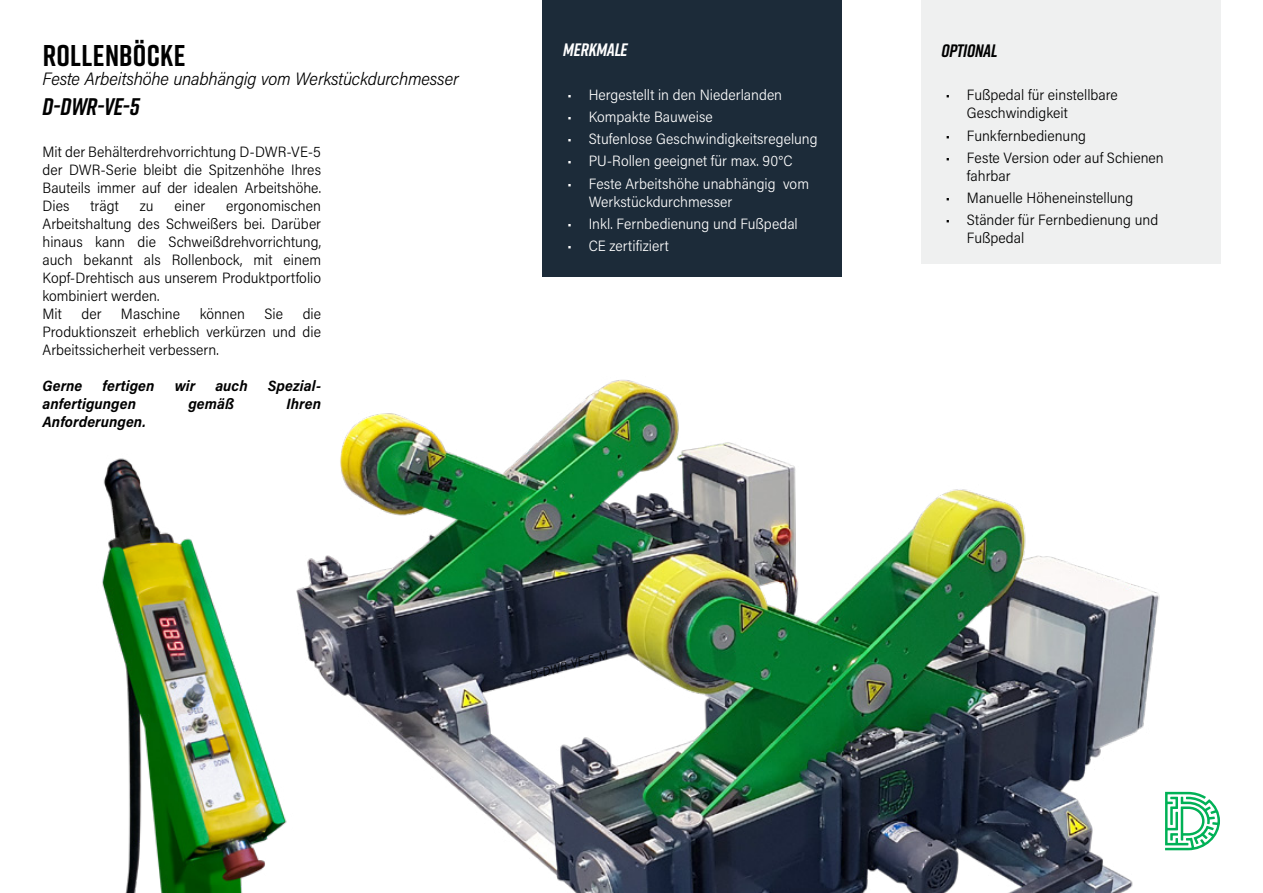
<style>
.page{position:relative;width:1263px;height:893px;background:#fff}
.page>*{position:absolute;margin:0;border:0;box-sizing:border-box;transform-origin:0 0}
.t1{font:700 30px "Rift";letter-spacing:.01em;color:#000}
.t2{font:italic 700 24px "Rift";color:#000}
.t3{font:italic 300 18px "Acumin Pro Semi Cond";letter-spacing:-.01em;color:#000}
.t4{font:italic 700 18px "Rift";letter-spacing:-.005em;color:#fff}
.t5{font:italic 700 18px "Rift";letter-spacing:-.005em;color:#000}
.t6{font:300 15px/18px "Acumin Pro Semi Cond";color:#000}
.t7{font:300 15px/18px "Acumin Pro Semi Cond";color:#fff}
.t8{font:italic 700 15px "Acumin Pro Semi Cond";letter-spacing:.005em;color:#000}
.t9{font:italic 300 12px "Acumin Pro Semi Cond";color:#000}
</style>
<div class="page">
<div style="left:542px;top:0;width:300px;height:277px;background:#1c2b39"></div>
<div style="left:921px;top:0;width:299px;height:263px;background:#eff0f0"></div>
<img style="left:368px;top:380px;width:852px;height:513px">
<img style="left:102px;top:417px;width:297px;height:476px">
<h1 class="t1" style="left:43px;top:34px;width:145px">ROLLENBÖCKE</h1>
<p class="t3" style="left:43px;top:67px;width:418px">Feste Arbeitshöhe unabhängig vom Werkstückdurchmesser</p>
<h2 class="t2" style="left:43px;top:90px;width:99px">D-DWR-VE-5</h2>
<p class="t6" style="left:42px;top:142px;width:280px;text-align:justify">Mit der Behälterdrehvorrichtung D-DWR-VE-5 der DWR-Serie bleibt die Spitzenhöhe Ihres Bauteils immer auf der idealen Arbeitshöhe.<br>Dies</p>
<p class="t6" style="left:42px;top:196px;width:280px;text-indent:184px">ergonomischen<br>Arbeitshaltung des Schweißers bei. Darüber hinaus kann die Schweißdrehvorrichtung, auch bekannt als Rollenbock, mit einem<br>Kopf-Drehtisch aus unserem Produktportfolio kombiniert werden.<br>Mit</p>
<p class="t6" style="left:91px;top:196px;width:30px">trägt</p>
<p class="t6" style="left:140px;top:196px;width:15px">zu</p>
<p class="t6" style="left:175px;top:196px;width:32px">einer</p>
<p class="t6" style="left:42px;top:304px;width:280px;text-align:justify;text-indent:260px">die Produktionszeit erheblich verkürzen und die Arbeitssicherheit verbessern.</p>
<p class="t8" style="left:42px;top:375px;width:41px">Gerne</p>
<p class="t8" style="left:103px;top:375px;width:54px">fertigen</p>
<p class="t8" style="left:175px;top:375px;width:22px">wir</p>
<p class="t8" style="left:215px;top:375px;width:34px">auch</p>
<p class="t8" style="left:268px;top:375px;width:55px">Spezial-</p>
<p class="t8" style="left:42px;top:393px;width:95px">anfertigungen</p>
<p class="t8" style="left:188px;top:393px;width:47px">gemäß</p>
<p class="t8" style="left:286px;top:393px;width:36px">Ihren</p>
<p class="t8" style="left:42px;top:411px;width:105px">Anforderungen.</p>
<p class="t6" style="left:81px;top:304px;width:22px">der</p>
<p class="t6" style="left:121px;top:304px;width:61px">Maschine</p>
<p class="t6" style="left:200px;top:304px;width:47px">können</p>
<p class="t6" style="left:265px;top:304px;width:20px">Sie</p>
<p class="t4" style="left:563px;top:37px;width:66px">MERKMALE</p>
<p class="t7" style="left:567px;top:85px;width:216px">• Hergestellt in den Niederlanden</p>
<p class="t7" style="left:567px;top:107px;width:147px">• Kompakte Bauweise</p>
<p class="t7" style="left:567px;top:129px;width:252px">• Stufenlose Geschwindigkeitsregelung</p>
<p class="t7" style="left:567px;top:152px;width:227px">• PU-Rollen geeignet für max. 90°C</p>
<p class="t7" style="left:589px;top:174px;width:222px;text-indent:-21px">• Feste Arbeitshöhe unabhängig vom<br>Werkstückdurchmesser</p>
<p class="t7" style="left:567px;top:214px;width:232px">• Inkl. Fernbedienung und Fußpedal</p>
<p class="t7" style="left:567px;top:236px;width:103px">• CE zertifiziert</p>
<p class="t9" style="left:528px;top:667px;width:81px;rotate:-15deg">D-DWR-VE-5-M</p>
<p class="t5" style="left:941px;top:37px;width:58px">OPTIONAL</p>
<p class="t6" style="left:967px;top:86px;width:152px;text-indent:-21px">• Fußpedal für einstellbare<br>Geschwindigkeit</p>
<p class="t6" style="left:946px;top:126px;width:142px">• Funkfernbedienung</p>
<p class="t6" style="left:967px;top:148px;width:198px;text-indent:-21px">• Feste Version oder auf Schienen fahrbar</p>
<p class="t6" style="left:946px;top:188px;width:189px">• Manuelle Höheneinstellung</p>
<p class="t6" style="left:967px;top:211px;width:193px;text-indent:-21px">• Ständer für Fernbedienung und<br>Fußpedal</p>
</div>
